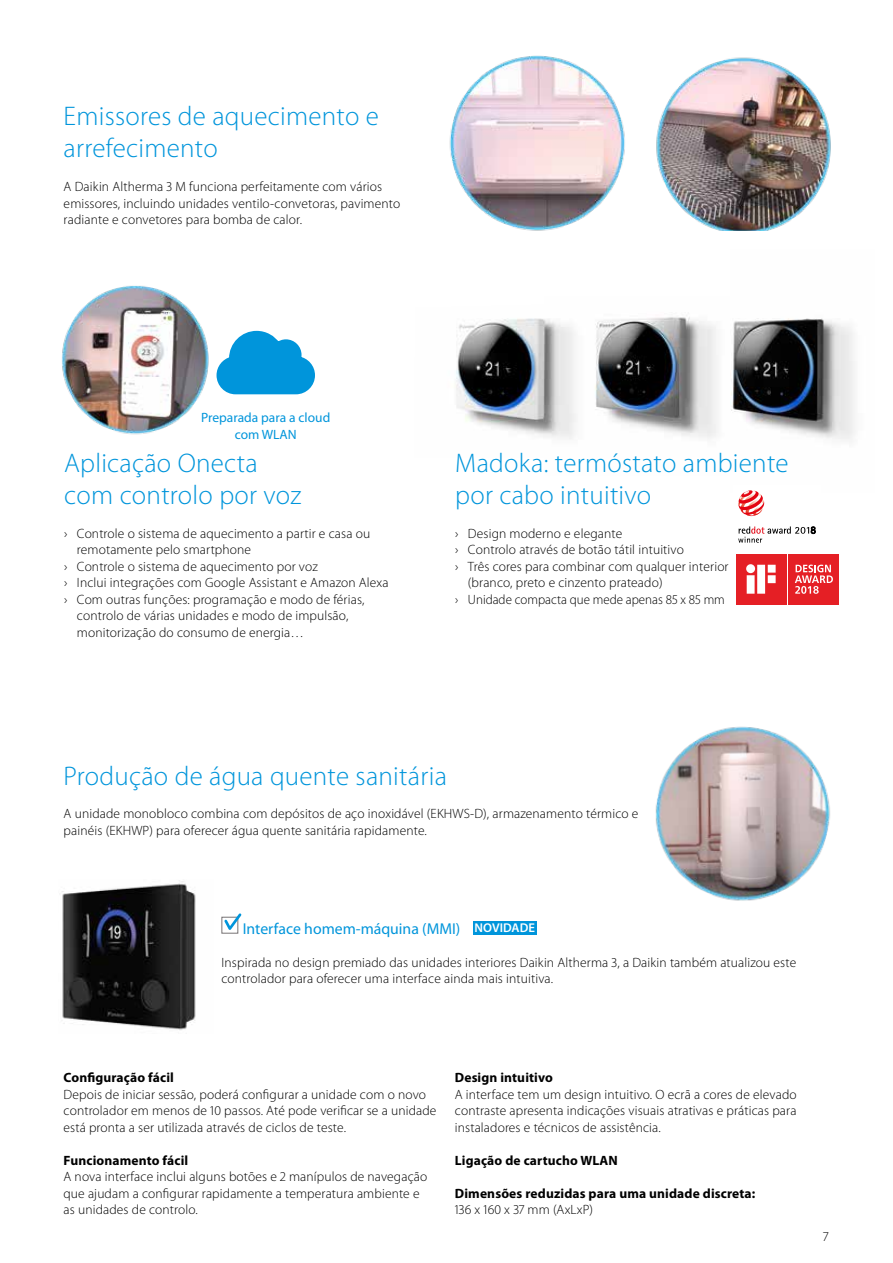
<style>
.page{position:relative;width:893px;height:1263px;background:#fff}
.page>*{position:absolute;margin:0;border:0;box-sizing:border-box;transform-origin:0 0}
.t1{font:300 27px/32.4px "Myriad Pro";letter-spacing:.01em;color:#0095db}
.t2{font:15.75px "Myriad Pro";color:#0095db}
.t3{font:300 13.5px/16.5px "Myriad Pro";letter-spacing:.01em;color:#000}
.t4{font:700 13.5px "Myriad Pro";letter-spacing:.01em;color:#000}
.t5{font:300 13.5px "Myriad Pro";letter-spacing:.01em;color:#000;scale:.96 1}
.t6{font:13.5px/16.5px "Myriad Pro";color:#0095db;text-align:center}
.t7{font:600 12.75px "Myriad Pro";color:#fff}
</style>
<div class="page">
<img style="left:595px;top:317px;width:122px;height:122px">
<img style="left:730px;top:318px;width:125px;height:122px">
<img style="left:456px;top:318px;width:120px;height:121px">
<svg style="left:738px;top:490px;width:26px;height:26px"></svg>
<svg style="left:738px;top:526px;width:78px;height:17px"></svg>
<svg style="left:733px;top:552px;width:108px;height:55px"></svg>
<div style="left:736px;top:554px;width:50px;height:50px;background:#e51f25"></div>
<svg style="left:746px;top:564px;width:30px;height:30px"></svg>
<div style="left:789px;top:554px;width:50px;height:50px;background:#e51f25"></div>
<svg style="left:795px;top:565px;width:38px;height:29px"></svg>
<div style="left:221px;top:917px;width:17px;height:17px;border:1px solid #777375"></div>
<svg style="left:222px;top:913px;width:20px;height:21px"></svg>
<svg style="left:223px;top:330px;width:92px;height:65px"></svg>
<img style="left:62px;top:880px;width:134px;height:150px">
<div style="left:473px;top:921px;width:64px;height:14px;background:#0095db"></div>
<img style="left:655px;top:726px;width:175px;height:175px">
<img style="left:656px;top:57px;width:175px;height:174px">
<img style="left:449px;top:55px;width:176px;height:176px">
<img style="left:62px;top:285px;width:161px;height:150px">
<h1 class="t1" style="left:64px;top:100px;width:317px">Emissores de aquecimento e arrefecimento</h1>
<p class="t3" style="left:64px;top:178px;width:338px">A Daikin Altherma 3 M funciona perfeitamente com vários emissores, incluindo unidades ventilo-convetoras, pavimento radiante e convetores para bomba de calor.</p>
<p class="t6" style="left:201px;top:409px;width:131px">Preparada para a cloud com WLAN</p>
<h1 class="t1" style="left:64px;top:447px;width:239px">Aplicação Onecta com controlo por voz</h1>
<p class="t3" style="left:64px;top:525px;width:308px">› Controle o sistema de aquecimento a partir e casa ou</p>
<p class="t3" style="left:77px;top:541px;width:176px">remotamente pelo smartphone</p>
<p class="t3" style="left:64px;top:558px;width:255px">› Controle o sistema de aquecimento por voz</p>
<p class="t3" style="left:64px;top:574px;width:326px">› Inclui integrações com Google Assistant e Amazon Alexa</p>
<p class="t3" style="left:64px;top:591px;width:302px">› Com outras funções: programação e modo de férias,</p>
<p class="t3" style="left:77px;top:607px;width:273px">controlo de várias unidades e modo de impulsão,</p>
<p class="t3" style="left:77px;top:624px;width:229px">monitorização do consumo de energia…</p>
<h1 class="t1" style="left:455px;top:447px;width:335px">Madoka: termóstato ambiente por cabo intuitivo</h1>
<p class="t3" style="left:455px;top:525px;width:169px">› Design moderno e elegante</p>
<p class="t3" style="left:455px;top:541px;width:230px">› Controlo através de botão tátil intuitivo</p>
<p class="t3" style="left:455px;top:558px;width:275px">› Três cores para combinar com qualquer interior</p>
<p class="t3" style="left:468px;top:574px;width:196px">(branco, preto e cinzento prateado)</p>
<p class="t5" style="left:455px;top:592px;width:282px">› Unidade compacta que mede apenas 85 x 85 mm</p>
<h1 class="t1" style="left:64px;top:760px;width:385px">Produção de água quente sanitária</h1>
<p class="t3" style="left:64px;top:805px;width:576px">A unidade monobloco combina com depósitos de aço inoxidável (EKHWS-D), armazenamento térmico e painéis (EKHWP) para oferecer água quente sanitária rapidamente.</p>
<p class="t2" style="left:243px;top:919px;width:219px">Interface homem-máquina (MMI)</p>
<p class="t3" style="left:221px;top:954px;width:576px">Inspirada no design premiado das unidades interiores Daikin Altherma 3, a Daikin também atualizou este controlador para oferecer uma interface ainda mais intuitiva.</p>
<p class="t7" style="left:475px;top:920px;width:62px">NOVIDADE</p>
<p class="t4" style="left:64px;top:1069px;width:112px">Configuração fácil</p>
<p class="t3" style="left:64px;top:1086px;width:374px">Depois de iniciar sessão, poderá configurar a unidade com o novo controlador em menos de 10 passos. Até pode verificar se a unidade está pronta a ser utilizada através de ciclos de teste.</p>
<p class="t4" style="left:64px;top:1151px;width:126px">Funcionamento fácil</p>
<p class="t3" style="left:64px;top:1168px;width:365px">A nova interface inclui alguns botões e 2 manípulos de navegação que ajudam a configurar rapidamente a temperatura ambiente e as unidades de controlo.</p>
<p class="t4" style="left:455px;top:1069px;width:100px">Design intuitivo</p>
<p class="t3" style="left:455px;top:1086px;width:343px;text-align:justify">A interface tem um design intuitivo. O ecrã a cores de elevado contraste apresenta indicações visuais atrativas e práticas para instaladores e técnicos de assistência.</p>
<p class="t4" style="left:455px;top:1151px;width:165px">Ligação de cartucho WLAN</p>
<p class="t4" style="left:455px;top:1184px;width:302px">Dimensões reduzidas para uma unidade discreta:</p>
<p class="t3" style="left:455px;top:1201px;width:140px">136 x 160 x 37 mm (AxLxP)</p>
<p class="t3" style="left:823px;top:1228px;width:8px">7</p>
</div>
